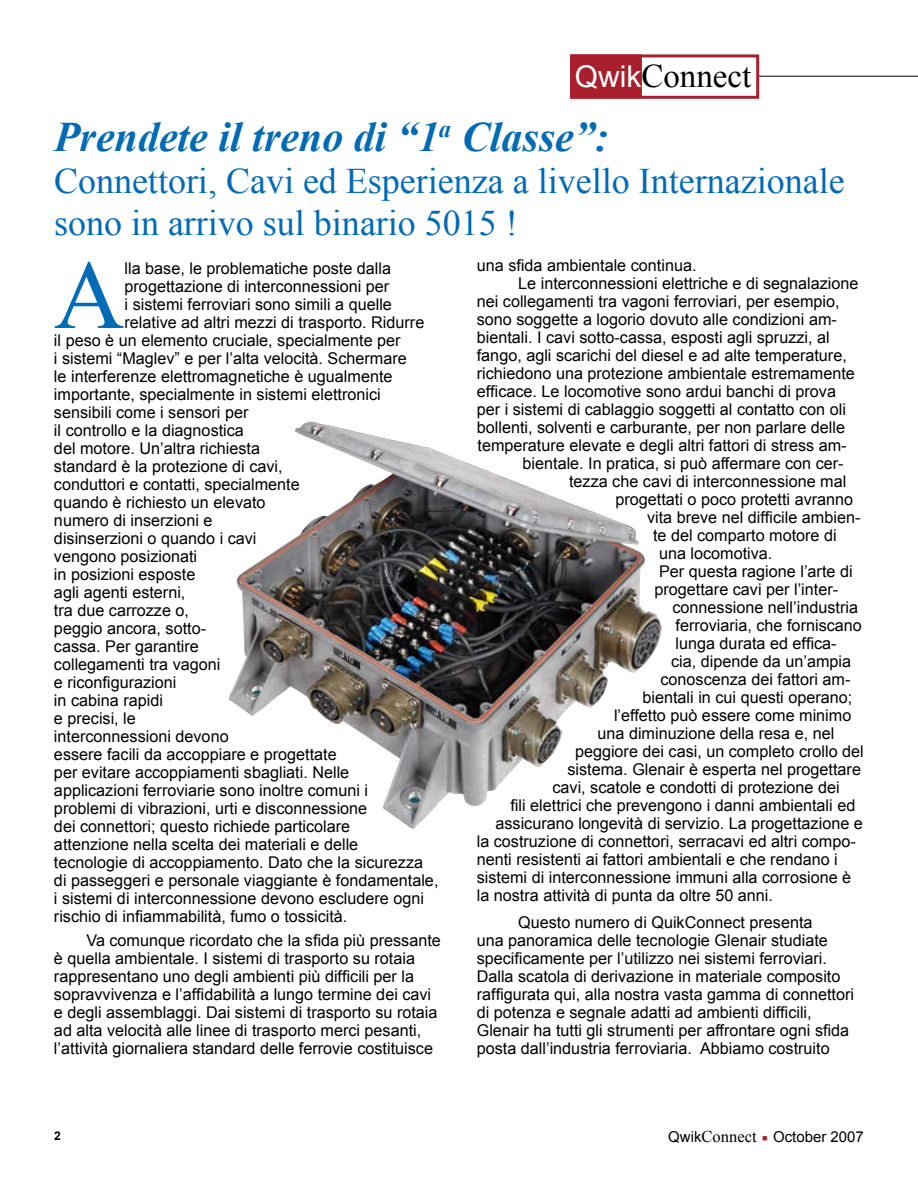
<style>
.page{position:relative;width:918px;height:1188px;background:#fff}
.page>*{position:absolute;margin:0;border:0;box-sizing:border-box;transform-origin:0 0}
.t1{font:97.8px "Times New Roman";color:#006bb6}
.t2{font:italic 700 42px "Times New Roman";color:#006ab5}
.t3{font:36px/42px "Times New Roman";color:#006ab5}
.t4{font:33px "Times New Roman";color:#000}
.t5{font:16.2px/18px "Arial";color:#000}
.t6{font:15px "Arial";color:#000}
.t7{font:700 12px "Arial";color:#000}
.s1{font-family:"Arial";font-size:30px;color:#fff}
.s2{font-family:"Times New Roman";font-size:16.5px}
.s3{color:#a81f2d}
</style>
<div class="page">
<hr style="left:701px;top:76px;width:217px;height:1px;background:#000">
<div style="left:570px;top:54px;width:189px;height:45px;background:#fff;border:3px solid #a81f2d"></div>
<div style="left:570px;top:54px;width:72px;height:44px;background:#a81f2d;border:2px solid #a81f2d"></div>
<img style="left:229px;top:421px;width:433px;height:407px">
<h3 class="t4" style="left:575px;top:54px;width:178px"><span class="s1">Qwik</span>Connect</h3>
<h2 class="t2" style="left:54px;top:108px;width:556px">Prendete il treno di “1<sup>a</sup> Classe”:</h2>
<h3 class="t3" style="left:54px;top:159px;width:792px">Connettori, Cavi ed Esperienza a livello Internazionale sono in arrivo sul binario 5015 !</h3>
<h1 class="t1" style="left:54px;top:229px;width:72px">A</h1>
<p class="t5" style="left:125px;top:259px;width:268px">lla base, le problematiche poste dalla</p>
<p class="t5" style="left:477px;top:256px;width:221px">una sfida ambientale continua.</p>
<p class="t5" style="left:518px;top:274px;width:342px">Le interconnessioni elettriche e di segnalazione</p>
<p class="t5" style="left:477px;top:292px;width:364px">nei collegamenti tra vagoni ferroviari, per esempio,</p>
<p class="t5" style="left:477px;top:310px;width:362px">sono soggette a logorio dovuto alle condizioni am-</p>
<p class="t5" style="left:477px;top:328px;width:354px">bientali. I cavi sotto-cassa, esposti agli spruzzi, al</p>
<p class="t5" style="left:477px;top:346px;width:372px">fango, agli scarichi del diesel e ad alte temperature,</p>
<p class="t5" style="left:477px;top:364px;width:380px">richiedono una protezione ambientale estremamente</p>
<p class="t5" style="left:477px;top:382px;width:361px">efficace. Le locomotive sono ardui banchi di prova</p>
<p class="t5" style="left:477px;top:400px;width:371px">per i sistemi di cablaggio soggetti al contatto con oli</p>
<p class="t5" style="left:477px;top:418px;width:370px">bollenti, solventi e carburante, per non parlare delle</p>
<p class="t5" style="left:478px;top:436px;width:371px">temperature elevate e degli altri fattori di stress am-</p>
<p class="t5" style="left:523px;top:454px;width:323px">bientale. In pratica, si può affermare con cer-</p>
<p class="t5" style="left:569px;top:472px;width:279px">tezza che cavi di interconnessione mal</p>
<p class="t5" style="left:616px;top:490px;width:239px">progettati o poco protetti avranno</p>
<p class="t5" style="left:647px;top:508px;width:215px">vita breve nel difficile ambien-</p>
<p class="t5" style="left:653px;top:526px;width:185px">te del comparto motore di</p>
<p class="t5" style="left:659px;top:544px;width:115px">una locomotiva.</p>
<p class="t5" style="left:659px;top:562px;width:195px">Per questa ragione l’arte di</p>
<p class="t5" style="left:655px;top:580px;width:185px">progettare cavi per l’inter-</p>
<p class="t5" style="left:673px;top:598px;width:187px">connessione nell’industria</p>
<p class="t5" style="left:676px;top:616px;width:188px">ferroviaria, che forniscano</p>
<p class="t5" style="left:676px;top:634px;width:163px">lunga durata ed effica-</p>
<p class="t5" style="left:671px;top:652px;width:182px">cia, dipende da un’ampia</p>
<p class="t5" style="left:661px;top:670px;width:191px">conoscenza dei fattori am-</p>
<p class="t5" style="left:643px;top:688px;width:211px">bientali in cui questi operano;</p>
<p class="t5" style="left:614px;top:706px;width:239px">l’effetto può essere come minimo</p>
<p class="t5" style="left:598px;top:724px;width:238px">una diminuzione della resa e, nel</p>
<p class="t5" style="left:575px;top:742px;width:290px">peggiore dei casi, un completo crollo del</p>
<p class="t5" style="left:568px;top:760px;width:295px">sistema. Glenair è esperta nel progettare</p>
<p class="t5" style="left:553px;top:778px;width:289px">cavi, scatole e condotti di protezione dei</p>
<p class="t5" style="left:511px;top:796px;width:346px">fili elettrici che prevengono i danni ambientali ed</p>
<p class="t5" style="left:496px;top:814px;width:369px">assicurano longevità di servizio. La progettazione e</p>
<p class="t5" style="left:477px;top:832px;width:381px">la costruzione di connettori, serracavi ed altri compo-</p>
<p class="t5" style="left:477px;top:850px;width:363px">nenti resistenti ai fattori ambientali e che rendano i</p>
<p class="t5" style="left:477px;top:868px;width:376px">sistemi di interconnessione immuni alla corrosione è</p>
<p class="t5" style="left:477px;top:886px;width:298px">la nostra attività di punta da oltre 50 anni.</p>
<p class="t5" style="left:477px;top:913px;width:379px;text-indent:41px">Questo numero di QuikConnect presenta<br>una panoramica delle tecnologie Glenair studiate specificamente per l’utilizzo nei sistemi ferroviari.<br>Dalla scatola di derivazione in materiale composito raffigurata qui, alla nostra vasta gamma di connettori di potenza e segnale adatti ad ambienti difficili, Glenair ha tutti gli strumenti per affrontare ogni sfida posta dall’industria ferroviaria. Abbiamo costruito</p>
<p class="t5" style="left:125px;top:277px;width:266px">progettazione di interconnessioni per</p>
<p class="t5" style="left:125px;top:295px;width:269px">i sistemi ferroviari sono simili a quelle</p>
<p class="t5" style="left:125px;top:313px;width:301px">relative ad altri mezzi di trasporto. Ridurre</p>
<p class="t5" style="left:54px;top:331px;width:348px">il peso è un elemento cruciale, specialmente per</p>
<p class="t5" style="left:54px;top:349px;width:354px">i sistemi “Maglev” e per l’alta velocità. Schermare</p>
<p class="t5" style="left:54px;top:367px;width:340px">le interferenze elettromagnetiche è ugualmente</p>
<p class="t5" style="left:54px;top:385px;width:328px">importante, specialmente in sistemi elettronici</p>
<p class="t5" style="left:54px;top:403px;width:196px">sensibili come i sensori per</p>
<p class="t5" style="left:54px;top:421px;width:191px">il controllo e la diagnostica</p>
<p class="t5" style="left:54px;top:439px;width:208px">del motore. Un’altra richiesta</p>
<p class="t5" style="left:54px;top:457px;width:230px">standard è la protezione di cavi,</p>
<p class="t5" style="left:54px;top:475px;width:247px">conduttori e contatti, specialmente</p>
<p class="t5" style="left:54px;top:493px;width:213px">quando è richiesto un elevato</p>
<p class="t5" style="left:54px;top:511px;width:160px">numero di inserzioni e</p>
<p class="t5" style="left:54px;top:529px;width:204px">disinserzioni o quando i cavi</p>
<p class="t5" style="left:54px;top:547px;width:145px">vengono posizionati</p>
<p class="t5" style="left:54px;top:565px;width:143px">in posizioni esposte</p>
<p class="t5" style="left:54px;top:583px;width:133px">agli agenti esterni,</p>
<p class="t5" style="left:54px;top:601px;width:137px">tra due carrozze o,</p>
<p class="t5" style="left:54px;top:619px;width:154px">peggio ancora, sotto-</p>
<p class="t5" style="left:54px;top:637px;width:146px">cassa. Per garantire</p>
<p class="t5" style="left:54px;top:655px;width:168px">collegamenti tra vagoni</p>
<p class="t5" style="left:54px;top:673px;width:124px">e riconfigurazioni</p>
<p class="t5" style="left:54px;top:691px;width:110px">in cabina rapidi</p>
<p class="t5" style="left:54px;top:709px;width:83px">e precisi, le</p>
<p class="t5" style="left:54px;top:727px;width:176px">interconnessioni devono</p>
<p class="t5" style="left:54px;top:745px;width:284px">essere facili da accoppiare e progettate</p>
<p class="t5" style="left:54px;top:763px;width:297px">per evitare accoppiamenti sbagliati. Nelle</p>
<p class="t5" style="left:54px;top:781px;width:316px">applicazioni ferroviarie sono inoltre comuni i</p>
<p class="t5" style="left:54px;top:799px;width:315px">problemi di vibrazioni, urti e disconnessione</p>
<p class="t5" style="left:54px;top:817px;width:298px">dei connettori; questo richiede particolare</p>
<p class="t5" style="left:54px;top:835px;width:306px">attenzione nella scelta dei materiali e delle</p>
<p class="t5" style="left:54px;top:853px;width:371px">tecnologie di accoppiamento. Dato che la sicurezza</p>
<p class="t5" style="left:54px;top:871px;width:386px">di passeggeri e personale viaggiante è fondamentale,</p>
<p class="t5" style="left:54px;top:889px;width:372px">i sistemi di interconnessione devono escludere ogni</p>
<p class="t5" style="left:54px;top:907px;width:295px">rischio di infiammabilità, fumo o tossicità.</p>
<p class="t5" style="left:54px;top:932px;width:388px;text-indent:32px">Va comunque ricordato che la sfida più pressante è quella ambientale. I sistemi di trasporto su rotaia rappresentano uno degli ambienti più difficili per la sopravvivenza e l’affidabilità a lungo termine dei cavi e degli assemblaggi. Dai sistemi di trasporto su rotaia ad alta velocità alle linee di trasporto merci pesanti, l’attività giornaliera standard delle ferrovie costituisce</p>
<p class="t7" style="left:54px;top:1128px;width:8px">2</p>
<p class="t6" style="left:668px;top:1127px;width:197px">Qwik<span class="s2">Connect</span> <span class="s3">■</span> October 2007</p>
</div>
